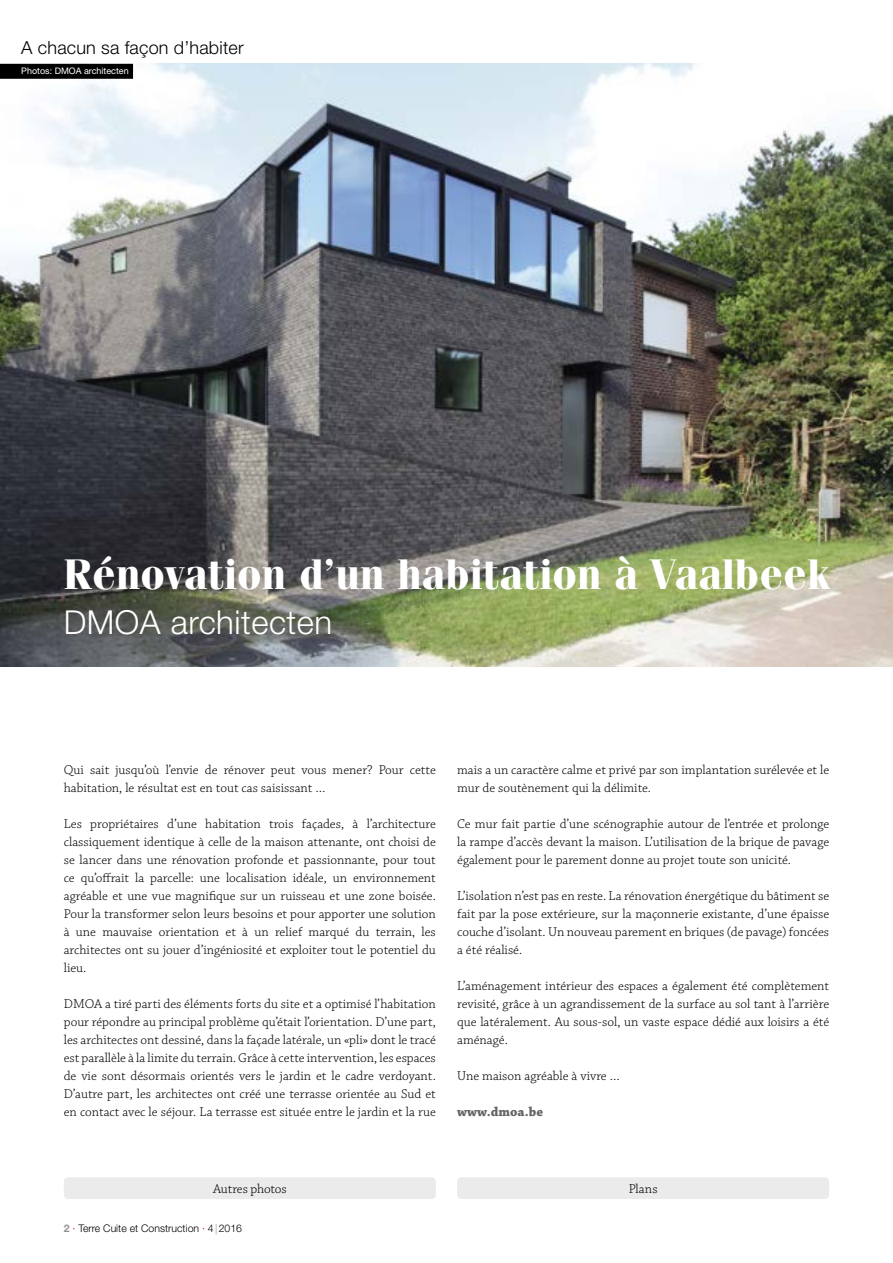
<style>
.page{position:relative;width:893px;height:1263px;background:#fff}
.page>*{position:absolute;margin:0;border:0;box-sizing:border-box;transform-origin:0 0}
.t1{font:700 42.75px "Fenice Std";color:#fff}
.t2{font:300 33px "Helvetica Neue LT Std";letter-spacing:.015em;color:#fff}
.t3{font:300 18px "Helvetica Neue LT Std";letter-spacing:.01em;color:#000}
.t4{font:300 13.5px/18px "Chaparral Pro";color:#000;text-align:justify}
.t5{font:700 13.5px "Chaparral Pro";color:#636363}
.t6{font:300 10.5px "Helvetica Neue LT Std";color:#000}
.t7{font:9px "Helvetica Neue LT Std";color:#fff}
.s1{font-weight:700;color:#939393}
.s2{color:#be0027}
.s3{color:#939393}
</style>
<div class="page">
<img style="left:0;top:64px;width:893px;height:602px">
<div style="left:0;top:64px;width:133px;height:15px;background:#000"></div>
<div style="left:457px;top:1177px;width:372px;height:22px;background:#ebebeb;border-radius:4px"></div>
<div style="left:64px;top:1177px;width:372px;height:22px;background:#ebebeb;border-radius:4px"></div>
<h3 class="t3" style="left:21px;top:37px;width:224px">A chacun sa façon d’habiter</h3>
<p class="t7" style="left:21px;top:66px;width:109px">Photos: DMOA architecten</p>
<h1 class="t1" style="left:64px;top:548px;width:767px">Rénovation d’un habitation à Vaalbeek</h1>
<h2 class="t2" style="left:64px;top:602px;width:270px">DMOA architecten</h2>
<p class="t4" style="left:64px;top:761px;width:374px">Qui sait jusqu’où l’envie de rénover peut vous mener? Pour cette habitation, le résultat est en tout cas saisissant …</p>
<p class="t4" style="left:64px;top:815px;width:374px">Les propriétaires d’une habitation trois façades, à l’architecture classiquement identique à celle de la maison attenante, ont choisi de se lancer dans une rénovation profonde et passionnante, pour tout ce qu’offrait la parcelle: une localisation idéale, un environnement agréable et une vue magnifique sur un ruisseau et une zone boisée.<br>Pour la transformer selon leurs besoins et pour apporter une solution à une mauvaise orientation et à un relief marqué du terrain, les architectes ont su jouer d’ingéniosité et exploiter tout le potentiel du lieu.</p>
<p class="t4" style="left:64px;top:995px;width:374px">DMOA a tiré parti des éléments forts du site et a optimisé l’habitation pour répondre au principal problème qu’était l’orientation. D’une part, les architectes ont dessiné, dans la façade latérale, un «pli» dont le tracé est parallèle à la limite du terrain. Grâce à cette intervention, les espaces de vie sont désormais orientés vers le jardin et le cadre verdoyant.<br>D’autre part, les architectes ont créé une terrasse orientée au Sud et en contact avec le séjour. La terrasse est située entre le jardin et la rue</p>
<p class="t4" style="left:457px;top:761px;width:374px">mais a un caractère calme et privé par son implantation surélevée et le mur de soutènement qui la délimite.</p>
<p class="t4" style="left:457px;top:815px;width:374px">Ce mur fait partie d’une scénographie autour de l’entrée et prolonge la rampe d’accès devant la maison. L’utilisation de la brique de pavage également pour le parement donne au projet toute son unicité.</p>
<p class="t4" style="left:457px;top:887px;width:374px">L’isolation n’est pas en reste. La rénovation énergétique du bâtiment se fait par la pose extérieure, sur la maçonnerie existante, d’une épaisse couche d’isolant. Un nouveau parement en briques (de pavage) foncées a été réalisé.</p>
<p class="t4" style="left:457px;top:977px;width:374px">L’aménagement intérieur des espaces a également été complètement revisité, grâce à un agrandissement de la surface au sol tant à l’arrière que latéralement. Au sous-sol, un vaste espace dédié aux loisirs a été aménagé.</p>
<p class="t4" style="left:457px;top:1067px;width:164px">Une maison agréable à vivre …</p>
<p class="t5" style="left:457px;top:1104px;width:88px">www.dmoa.be</p>
<p class="t4" style="left:213px;top:1180px;width:75px">Autres photos</p>
<p class="t4" style="left:629px;top:1180px;width:30px">Plans</p>
<p class="t6" style="left:64px;top:1222px;width:180px"><span class="s1">2</span> <span class="s2">·</span> Terre Cuite et Construction <span class="s2">·</span> 4<span class="s3">|</span>2016</p>
</div>
